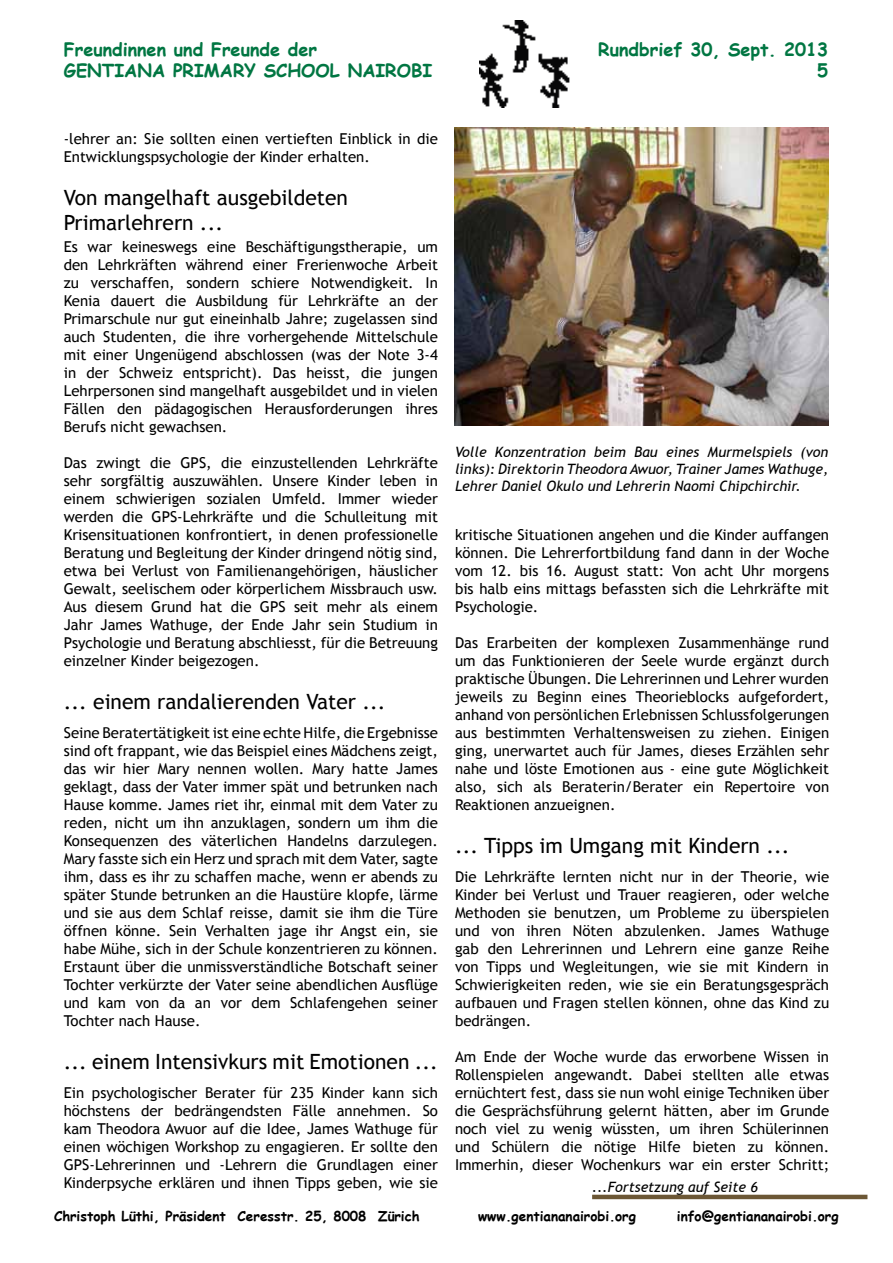
<style>
.page{position:relative;width:893px;height:1263px;background:#fff}
.page>*{position:absolute;margin:0;border:0;box-sizing:border-box;transform-origin:0 0}
.t1{font:21px/25.2px "Trebuchet MS";color:#000}
.t2{font:700 18px/21.6px "Comic Sans MS";color:#007642}
.t3{font:15px/18px "Trebuchet MS";color:#000;text-align:justify}
.t4{font:italic 14.25px/17.1px "Trebuchet MS";color:#000;text-align:justify}
.t5{font:700 13.5px "Comic Sans MS";color:#000}
</style>
<div class="page">
<img style="left:480px;top:20px;width:90px;height:87px">
<img style="left:454px;top:128px;width:374px;height:297px">
<hr style="left:592px;top:1195px;width:275px;height:4px;background:#6c5735">
<p class="t2" style="left:64px;top:38px;width:370px">Freundinnen und Freunde der<br>GENTIANA PRIMARY SCHOOL NAIROBI</p>
<p class="t2" style="left:598px;top:38px;width:232px;text-align:right">Rundbrief 30, Sept. 2013<br>5</p>
<p class="t3" style="left:64px;top:130px;width:376px">-lehrer an: Sie sollten einen vertieften Einblick in die<br>Entwicklungspsychologie der Kinder erhalten.</p>
<h1 class="t1" style="left:64px;top:185px;width:286px">Von mangelhaft ausgebildeten<br>Primarlehrern ...</h1>
<p class="t3" style="left:64px;top:238px;width:376px">Es war keineswegs eine Beschäftigungstherapie, um den Lehrkräften während einer Frerienwoche Arbeit zu verschaffen, sondern schiere Notwendigkeit. In Kenia dauert die Ausbildung für Lehrkräfte an der Primarschule nur gut eineinhalb Jahre; zugelassen sind auch Studenten, die ihre vorhergehende Mittelschule mit einer Ungenügend abschlossen (was der Note 3-4 in der Schweiz entspricht). Das heisst, die jungen Lehrpersonen sind mangelhaft ausgebildet und in vielen Fällen den pädagogischen Herausforderungen ihres Berufs nicht gewachsen.</p>
<p class="t3" style="left:64px;top:454px;width:376px">Das zwingt die GPS, die einzustellenden Lehrkräfte sehr sorgfältig auszuwählen. Unsere Kinder leben in einem schwierigen sozialen Umfeld. Immer wieder werden die GPS-Lehrkräfte und die Schulleitung mit Krisensituationen konfrontiert, in denen professionelle Beratung und Begleitung der Kinder dringend nötig sind, etwa bei Verlust von Familienangehörigen, häuslicher Gewalt, seelischem oder körperlichem Missbrauch usw.<br>Aus diesem Grund hat die GPS seit mehr als einem Jahr James Wathuge, der Ende Jahr sein Studium in Psychologie und Beratung abschliesst, für die Betreuung einzelner Kinder beigezogen.</p>
<h1 class="t1" style="left:64px;top:689px;width:323px">... einem randalierenden Vater ...</h1>
<p class="t3" style="left:64px;top:724px;width:376px">Seine Beratertätigkeit ist eine echte Hilfe, die Ergebnisse sind oft frappant, wie das Beispiel eines Mädchens zeigt, das wir hier Mary nennen wollen. Mary hatte James geklagt, dass der Vater immer spät und betrunken nach Hause komme. James riet ihr, einmal mit dem Vater zu reden, nicht um ihn anzuklagen, sondern um ihm die Konsequenzen des väterlichen Handelns darzulegen.<br>Mary fasste sich ein Herz und sprach mit dem Vater, sagte ihm, dass es ihr zu schaffen mache, wenn er abends zu später Stunde betrunken an die Haustüre klopfe, lärme und sie aus dem Schlaf reisse, damit sie ihm die Türe öffnen könne. Sein Verhalten jage ihr Angst ein, sie habe Mühe, sich in der Schule konzentrieren zu können.<br>Erstaunt über die unmissverständliche Botschaft seiner Tochter verkürzte der Vater seine abendlichen Ausflüge und kam von da an vor dem Schlafengehen seiner Tochter nach Hause.</p>
<h1 class="t1" style="left:64px;top:1049px;width:376px">... einem Intensivkurs mit Emotionen ...</h1>
<p class="t3" style="left:64px;top:1084px;width:376px">Ein psychologischer Berater für 235 Kinder kann sich höchstens der bedrängendsten Fälle annehmen. So kam Theodora Awuor auf die Idee, James Wathuge für einen wöchigen Workshop zu engagieren. Er sollte den GPS-Lehrerinnen und -Lehrern die Grundlagen einer Kinderpsyche erklären und ihnen Tipps geben, wie sie</p>
<p class="t4" style="left:455px;top:444px;width:375px">Volle Konzentration beim Bau eines Murmelspiels (von links): Direktorin Theodora Awuor, Trainer James Wathuge, Lehrer Daniel Okulo und Lehrerin Naomi Chipchirchir.</p>
<p class="t3" style="left:455px;top:526px;width:376px">kritische Situationen angehen und die Kinder auffangen können. Die Lehrerfortbildung fand dann in der Woche vom 12. bis 16. August statt: Von acht Uhr morgens bis halb eins mittags befassten sich die Lehrkräfte mit Psychologie.</p>
<p class="t3" style="left:455px;top:634px;width:376px">Das Erarbeiten der komplexen Zusammenhänge rund um das Funktionieren der Seele wurde ergänzt durch praktische Übungen. Die Lehrerinnen und Lehrer wurden jeweils zu Beginn eines Theorieblocks aufgefordert, anhand von persönlichen Erlebnissen Schlussfolgerungen aus bestimmten Verhaltensweisen zu ziehen. Einigen ging, unerwartet auch für James, dieses Erzählen sehr nahe und löste Emotionen aus - eine gute Möglichkeit also, sich als Beraterin/Berater ein Repertoire von Reaktionen anzueignen.</p>
<h1 class="t1" style="left:455px;top:833px;width:336px">... Tipps im Umgang mit Kindern ...</h1>
<p class="t3" style="left:455px;top:868px;width:376px">Die Lehrkräfte lernten nicht nur in der Theorie, wie Kinder bei Verlust und Trauer reagieren, oder welche Methoden sie benutzen, um Probleme zu überspielen und von ihren Nöten abzulenken. James Wathuge gab den Lehrerinnen und Lehrern eine ganze Reihe von Tipps und Wegleitungen, wie sie mit Kindern in Schwierigkeiten reden, wie sie ein Beratungsgespräch aufbauen und Fragen stellen können, ohne das Kind zu bedrängen.</p>
<p class="t3" style="left:455px;top:1048px;width:376px">Am Ende der Woche wurde das erworbene Wissen in Rollenspielen angewandt. Dabei stellten alle etwas ernüchtert fest, dass sie nun wohl einige Techniken über die Gesprächsführung gelernt hätten, aber im Grunde noch viel zu wenig wüssten, um ihren Schülerinnen und Schülern die nötige Hilfe bieten zu können.<br>Immerhin, dieser Wochenkurs war ein erster Schritt;</p>
<p class="t4" style="left:592px;top:1179px;width:167px">...Fortsetzung auf Seite 6</p>
<p class="t5" style="left:54px;top:1206px;width:367px">Christoph Lüthi, Präsident Ceresstr. 25, 8008 Zürich</p>
<p class="t5" style="left:478px;top:1206px;width:159px">www.gentiananairobi.org</p>
<p class="t5" style="left:677px;top:1206px;width:163px">info@gentiananairobi.org</p>
</div>
